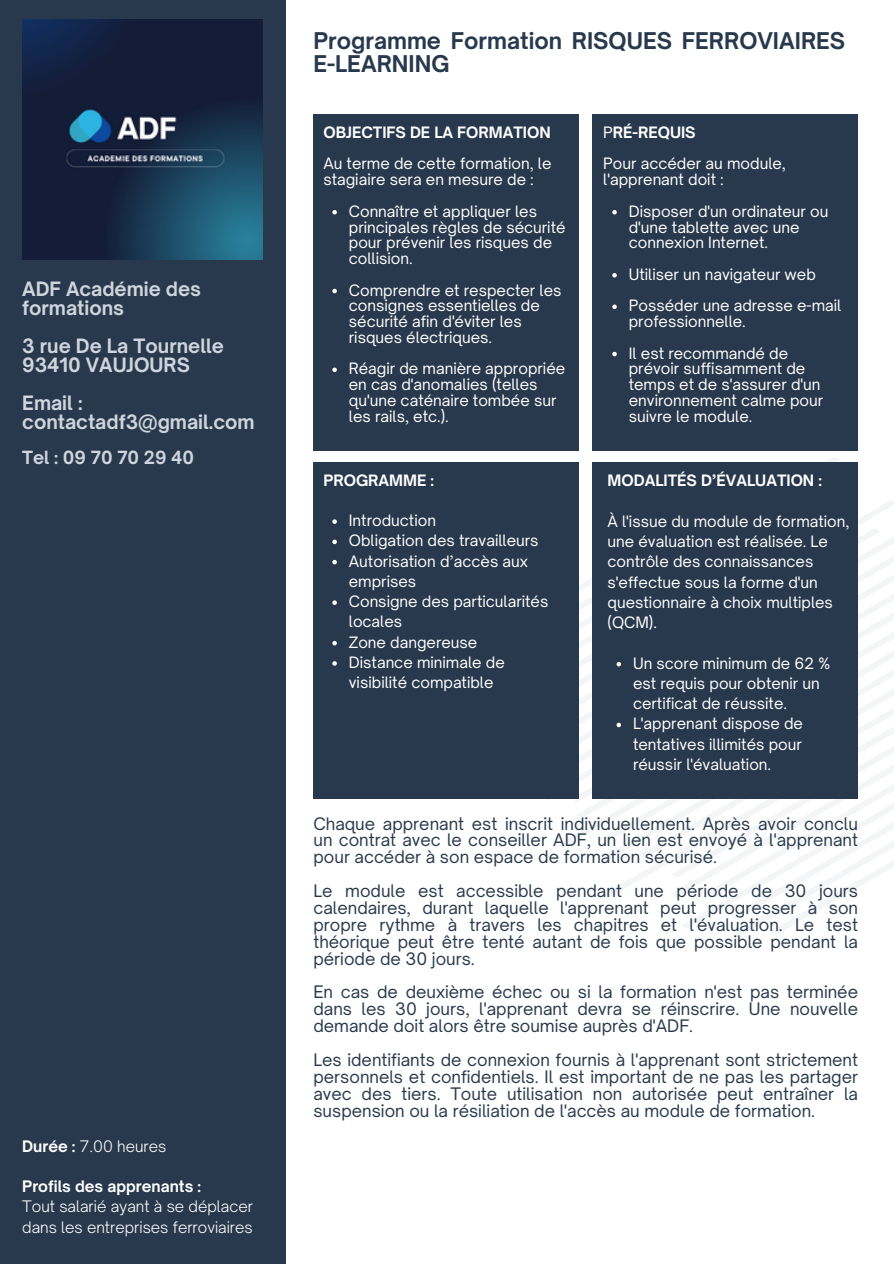
<style>
.page{position:relative;width:894px;height:1264px;background:#fff}
.page>*{position:absolute;margin:0;border:0;box-sizing:border-box;transform-origin:0 0}
.t1{font:700 22.05px/22.5px "Open Sauce One";color:#29394d}
.t2{font:700 18.9px/18.9px "Open Sauce One";color:#cfd5dd}
.t3{font:700 17.4px "Open Sauce One";color:#cfd5dd}
.t4{font:16.5px/16.8px "Open Sauce One";color:#29394d;text-align:justify}
.t5{font:300 15.15px/20.2px "Open Sauce One";color:#fff}
.t6{font:700 15.15px "Open Sauce One";color:#fff}
.t7{font:15px/15.8px "Open Sauce One";color:#fff}
.t8{font:700 15px "Open Sauce One";color:#fff}
.s1{font-weight:700}
.s2{font-weight:400}
</style>
<div class="page">
<div style="left:0;top:0;width:285px;height:1263px;background:#29394d"></div>
<svg style="left:507px;top:457px;width:386px;height:479px"></svg>
<svg style="left:669px;top:707px;width:224px;height:190px"></svg>
<img style="left:22px;top:20px;width:240px;height:239px">
<div style="left:313px;top:462px;width:266px;height:336px;background:#29394d"></div>
<div style="left:592px;top:462px;width:265px;height:336px;background:#29394d"></div>
<div style="left:313px;top:114px;width:266px;height:336px;background:#29394d"></div>
<div style="left:592px;top:114px;width:265px;height:336px;background:#29394d"></div>
<svg style="left:332px;top:519px;width:5px;height:5px"></svg>
<svg style="left:332px;top:539px;width:5px;height:5px"></svg>
<svg style="left:332px;top:560px;width:5px;height:4px"></svg>
<svg style="left:332px;top:600px;width:5px;height:5px"></svg>
<svg style="left:332px;top:641px;width:5px;height:4px"></svg>
<svg style="left:332px;top:661px;width:5px;height:4px"></svg>
<svg style="left:616px;top:662px;width:5px;height:4px"></svg>
<svg style="left:616px;top:722px;width:5px;height:5px"></svg>
<svg style="left:332px;top:210px;width:5px;height:4px"></svg>
<svg style="left:332px;top:289px;width:5px;height:4px"></svg>
<svg style="left:332px;top:367px;width:5px;height:5px"></svg>
<svg style="left:612px;top:210px;width:4px;height:4px"></svg>
<svg style="left:612px;top:273px;width:4px;height:4px"></svg>
<svg style="left:612px;top:304px;width:4px;height:5px"></svg>
<svg style="left:612px;top:352px;width:4px;height:4px"></svg>
<h2 class="t2" style="left:22px;top:279px;width:180px">ADF Académie des formations</h2>
<h2 class="t2" style="left:22px;top:336px;width:203px">3 rue De La Tournelle<br>93410 VAUJOURS</h2>
<h2 class="t2" style="left:22px;top:393px;width:234px">Email : contactadf3@gmail.com</h2>
<h2 class="t3" style="left:22px;top:447px;width:173px">Tel : 09 70 70 29 40</h2>
<p class="t5" style="left:22px;top:1135px;width:146px"><span class="s1">Durée :</span> 7.00 heures</p>
<p class="t6" style="left:22px;top:1176px;width:180px">Profils des apprenants :</p>
<p class="t5" style="left:22px;top:1196px;width:232px">Tout salarié ayant à se déplacer dans les entreprises ferroviaires</p>
<p class="t1" style="left:313px;top:30px;width:533px">Programme Formation RISQUES FERROVIAIRES<br>E-LEARNING</p>
<p class="t8" style="left:323px;top:123px;width:229px">OBJECTIFS DE LA FORMATION</p>
<h3 class="t7" style="left:323px;top:156px;width:230px">Au terme de cette formation, le stagiaire sera en mesure de :</h3>
<p class="t7" style="left:349px;top:203px;width:218px">Connaître et appliquer les principales règles de sécurité pour prévenir les risques de collision.</p>
<p class="t7" style="left:349px;top:282px;width:214px">Comprendre et respecter les consignes essentielles de sécurité afin d'éviter les risques électriques.</p>
<p class="t7" style="left:349px;top:361px;width:218px">Réagir de manière appropriée en cas d'anomalies (telles qu'une caténaire tombée sur les rails, etc.).</p>
<p class="t8" style="left:323px;top:470px;width:112px">PROGRAMME :</p>
<p class="t7" style="left:349px;top:512px;width:89px">Introduction</p>
<p class="t7" style="left:349px;top:533px;width:191px">Obligation des travailleurs</p>
<h1 class="t7" style="left:349px;top:551px;width:181px;line-height:20.2px">Autorisation d’accès aux emprises</h1>
<h3 class="t7" style="left:349px;top:591px;width:201px;line-height:20.2px">Consigne des particularités locales</h3>
<p class="t7" style="left:349px;top:634px;width:130px">Zone dangereuse</p>
<p class="t7" style="left:349px;top:652px;width:157px;line-height:20.2px">Distance minimale de visibilité compatible</p>
<h3 class="t8" style="left:603px;top:123px;width:94px"><span class="s2">P</span>RÉ-REQUIS</h3>
<p class="t7" style="left:603px;top:156px;width:184px">Pour accéder au module, l'apprenant doit :</p>
<p class="t7" style="left:628px;top:203px;width:201px">Disposer d'un ordinateur ou d'une tablette avec une connexion Internet.</p>
<p class="t7" style="left:628px;top:266px;width:188px">Utiliser un navigateur web</p>
<p class="t7" style="left:628px;top:298px;width:214px">Posséder une adresse e-mail professionnelle.</p>
<p class="t7" style="left:628px;top:345px;width:196px">Il est recommandé de prévoir suffisamment de temps et de s'assurer d'un environnement calme pour suivre le module.</p>
<p class="t8" style="left:607px;top:471px;width:216px">MODALITÉS D’ÉVALUATION :</p>
<p class="t7" style="left:607px;top:511px;width:243px;line-height:20.2px">À l'issue du module de formation, une évaluation est réalisée. Le contrôle des connaissances s'effectue sous la forme d'un questionnaire à choix multiples (QCM).</p>
<h4 class="t7" style="left:633px;top:653px;width:198px;line-height:20.2px">Un score minimum de 62 % est requis pour obtenir un certificat de réussite.</h4>
<p class="t7" style="left:633px;top:713px;width:171px;line-height:20.2px;text-align:justify">L'apprenant dispose de tentatives illimités pour réussir l'évaluation.</p>
<p class="t4" style="left:313px;top:814px;width:546px">Chaque apprenant est inscrit individuellement. Après avoir conclu un contrat avec le conseiller ADF, un lien est envoyé à l'apprenant pour accéder à son espace de formation sécurisé.</p>
<p class="t4" style="left:313px;top:882px;width:546px">Le module est accessible pendant une période de 30 jours calendaires, durant laquelle l'apprenant peut progresser à son propre rythme à travers les chapitres et l'évaluation. Le test théorique peut être tenté autant de fois que possible pendant la période de 30 jours.</p>
<p class="t4" style="left:313px;top:983px;width:546px">En cas de deuxième échec ou si la formation n'est pas terminée dans les 30 jours, l'apprenant devra se réinscrire. Une nouvelle demande doit alors être soumise auprès d'ADF.</p>
<p class="t4" style="left:313px;top:1051px;width:546px">Les identifiants de connexion fournis à l'apprenant sont strictement personnels et confidentiels. Il est important de ne pas les partager avec des tiers. Toute utilisation non autorisée peut entraîner la suspension ou la résiliation de l'accès au module de formation.</p>
</div>
